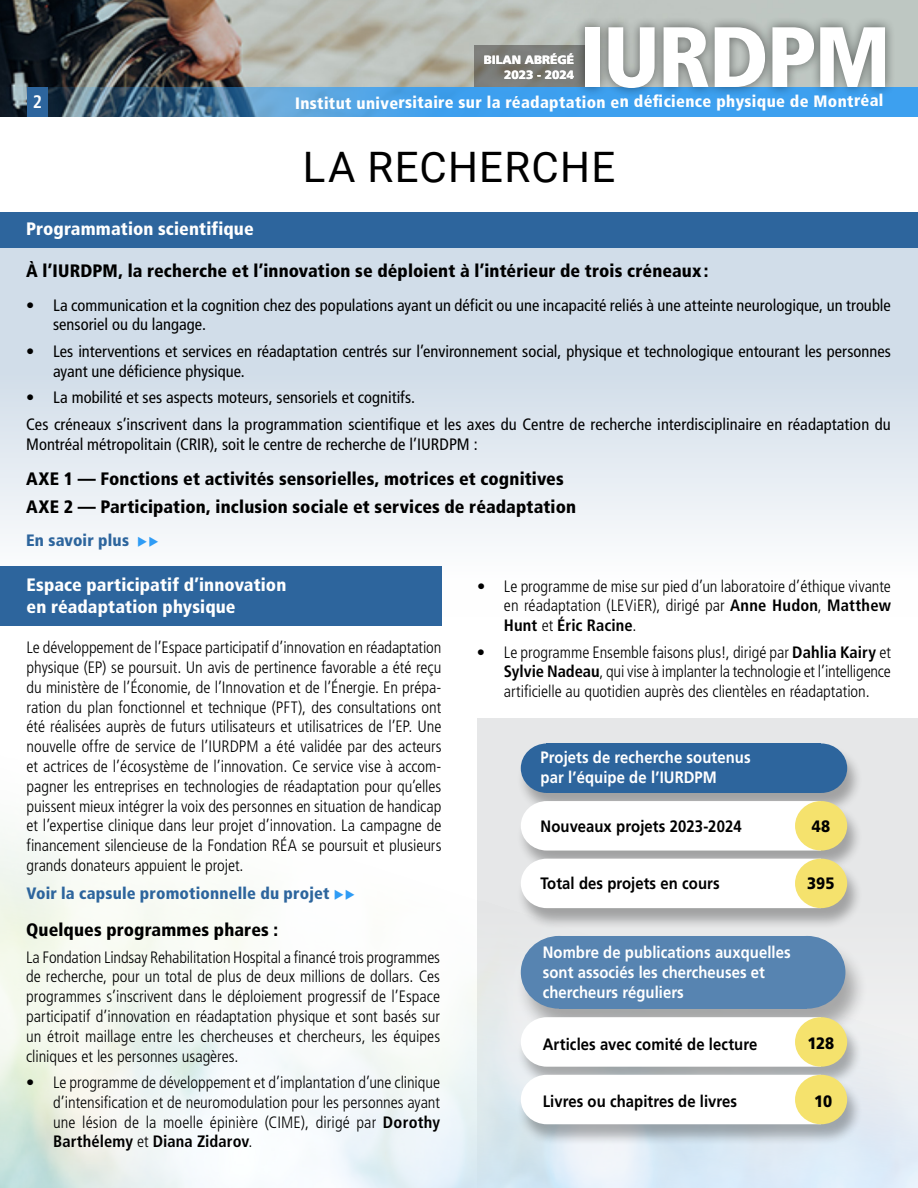
<style>
.page{position:relative;width:918px;height:1188px;background:#fff}
.page>*{position:absolute;margin:0;border:0;box-sizing:border-box;transform-origin:0 0}
.t1{font:900 condensed 85.5px "Frutiger LT Pro";letter-spacing:-.025em;color:#fff;scale:1.05 1}
.t2{font:42px "Roboto";letter-spacing:.03em;color:#000}
.t3{font:700 condensed 18.15px "Frutiger LT Pro";color:#fff}
.t4{font:900 condensed 18px/28.3px "Frutiger LT Pro";letter-spacing:.005em;color:#000}
.t5{font:900 condensed 18px/21.6px "Frutiger LT Pro";letter-spacing:.005em;color:#fff}
.t6{font:300 condensed 16.5px/19.8px "Frutiger LT Pro";color:#000;text-align:justify}
.t7{font:condensed 16.5px/19.8px "Frutiger LT Pro";color:#000}
.t8{font:700 16.5px/19.8px "Frutiger LT Pro";letter-spacing:.005em;color:#fff;scale:.9 1}
.t9{font:700 16.5px "Frutiger LT Pro";letter-spacing:.005em;color:#000;scale:.9 1}
.t10{font:900 condensed 16.5px "Frutiger LT Pro";letter-spacing:.015em;color:#fff}
.t11{font:900 condensed 16.5px "Frutiger LT Pro";letter-spacing:.01em;color:#2d659d}
.t12{font:900 16.5px "Frutiger LT Pro";color:#000;scale:.9 1}
.t13{font:900 12px/15px "Frutiger LT Pro";color:#fff;text-align:right}
.s1{color:#2f9cf5}
.s2{font-weight:700}
</style>
<div class="page">
<img style="left:0;top:0;width:918px;height:87px">
<svg style="left:0;top:87px;width:918px;height:30px;fill:#3da0e9"></svg>
<svg style="left:474px;top:46px;width:100px;height:41px;fill:#7b7e7a"></svg>
<div style="left:27px;top:87px;width:21px;height:30px;background:#2d659d"></div>
<div style="left:574px;top:16px;width:322px;height:82px;background:#000;opacity:.5"></div>
<div style="left:0;top:248px;width:918px;height:369px;background:linear-gradient(to bottom,#c6d5e4,#fefefe)"></div>
<div style="left:0;top:212px;width:918px;height:36px;background:#2d659d"></div>
<svg style="left:477px;top:718px;width:441px;height:470px;fill:#e6e8ea"></svg>
<div style="left:517px;top:745px;width:346px;height:69px;background:#000;opacity:.3"></div>
<div style="left:795px;top:743px;width:52px;height:50px;background:#2d659d;border-radius:50%"></div>
<div style="left:521px;top:743px;width:52px;height:50px;background:#2d659d;border-radius:50%"></div>
<div style="left:547px;top:743px;width:274px;height:50px;background:#2d659d"></div>
<div style="left:515px;top:938px;width:354px;height:102px;background:#000;opacity:.3"></div>
<div style="left:769px;top:936px;width:76px;height:73px;background:#5784b1;border-radius:50%"></div>
<div style="left:521px;top:936px;width:76px;height:73px;background:#5784b1;border-radius:50%"></div>
<div style="left:559px;top:936px;width:248px;height:73px;background:#5784b1"></div>
<div style="left:517px;top:802px;width:346px;height:70px;background:#000;opacity:.3"></div>
<svg style="left:521px;top:801px;width:295px;height:50px"></svg>
<div style="left:795px;top:801px;width:52px;height:50px;background:#f5e26d;border-radius:50%"></div>
<div style="left:517px;top:860px;width:346px;height:69px;background:#000;opacity:.3"></div>
<svg style="left:521px;top:859px;width:295px;height:49px"></svg>
<div style="left:795px;top:859px;width:52px;height:49px;background:#f5e26d;border-radius:50%"></div>
<div style="left:517px;top:1018px;width:346px;height:70px;background:#000;opacity:.3"></div>
<svg style="left:521px;top:1017px;width:295px;height:50px"></svg>
<div style="left:795px;top:1017px;width:52px;height:50px;background:#f5e26d;border-radius:50%"></div>
<div style="left:517px;top:1076px;width:346px;height:70px;background:#000;opacity:.3"></div>
<svg style="left:521px;top:1075px;width:295px;height:49px"></svg>
<div style="left:795px;top:1075px;width:52px;height:49px;background:#f5e26d;border-radius:50%"></div>
<div style="left:0;top:566px;width:442px;height:60px;background:#2d659d"></div>
<p class="t3" style="left:33px;top:91px;width:11px">2</p>
<p class="t13" style="left:484px;top:52px;width:92px">BILAN ABRÉGÉ<br>2023 - 2024</p>
<h1 class="t1" style="left:579px;top:6px;width:299px">IURDPM</h1>
<p class="t10" style="left:295px;top:92px;width:590px">Institut universitaire sur la réadaptation en déficience physique de Montréal</p>
<h2 class="t2" style="left:303px;top:137px;width:314px">LA RECHERCHE</h2>
<p class="t5" style="left:26px;top:218px;width:229px">Programmation scientifique</p>
<p class="t4" style="left:26px;top:257px;width:684px">À l’IURDPM, la recherche et l’innovation se déploient à l’intérieur de trois créneaux:</p>
<p class="t7" style="left:53px;top:295px;width:839px;text-indent:-27px">• La communication et la cognition chez des populations ayant un déficit ou une incapacité reliés à une atteinte neurologique, un trouble sensoriel ou du langage.</p>
<p class="t7" style="left:53px;top:341px;width:839px;text-indent:-27px">• Les interventions et services en réadaptation centrés sur l’environnement social, physique et technologique entourant les personnes ayant une déficience physique.</p>
<p class="t7" style="left:26px;top:384px;width:866px;line-height:26.5px">• La mobilité et ses aspects moteurs, sensoriels et cognitifs.<br>Ces créneaux s’inscrivent dans la programmation scientifique et les axes du Centre de recherche interdisciplinaire en réadaptation du</p>
<p class="t7" style="left:26px;top:434px;width:453px">Montréal métropolitain (CRIR), soit le centre de recherche de l’IURDPM :</p>
<p class="t4" style="left:26px;top:464px;width:551px">AXE 1 — Fonctions et activités sensorielles, motrices et cognitives<br>AXE 2 — Participation, inclusion sociale et services de réadaptation</p>
<p class="t11" style="left:26px;top:531px;width:134px">En savoir plus <span class="s1">◆◆</span></p>
<p class="t5" style="left:27px;top:574px;width:261px">Espace participatif d’innovation en réadaptation physique</p>
<p class="t6" style="left:27px;top:638px;width:416px">Le développement de l’Espace participatif d’innovation en réadaptation physique (EP) se poursuit. Un avis de pertinence favorable a été reçu du ministère de l’Économie, de l’Innovation et de l’Énergie. En prépa&shy;ration du plan fonctionnel et technique (PFT), des consultations ont été réalisées auprès de futurs utilisateurs et utilisatrices de l’EP. Une nouvelle offre de service de l’IURDPM a été validée par des acteurs et actrices de l’écosystème de l’innovation. Ce service vise à accom&shy;pagner les entreprises en technologies de réadaptation pour qu’elles puissent mieux intégrer la voix des personnes en situation de handicap et l’expertise clinique dans leur projet d’innovation. La campagne de financement silencieuse de la Fondation RÉA se poursuit et plusieurs grands donateurs appuient le projet.</p>
<p class="t11" style="left:27px;top:884px;width:330px">Voir la capsule promotionnelle du projet <span class="s1">◆◆</span></p>
<p class="t4" style="left:26px;top:915px;width:254px">Quelques programmes phares :</p>
<p class="t6" style="left:26px;top:947px;width:416px">La Fondation Lindsay Rehabilitation Hospital a financé trois programmes de recherche, pour un total de plus de deux millions de dollars. Ces programmes s’inscrivent dans le déploiement progressif de l’Espace participatif d’innovation en réadaptation physique et sont basés sur un étroit maillage entre les chercheuses et chercheurs, les équipes cliniques et les personnes usagères.</p>
<p class="t6" style="left:53px;top:1073px;width:389px;text-indent:-27px">• Le programme de développement et d’implantation d’une clinique d’intensification et de neuromodulation pour les personnes ayant une lésion de la moelle épinière (CIME), dirigé par <span class="s2">Dorothy Barthélemy</span> et <span class="s2">Diana Zidarov</span>.</p>
<p class="t6" style="left:504px;top:576px;width:389px;text-indent:-27px">• Le programme de mise sur pied d’un laboratoire d’éthique vivante en réadaptation (LEViER), dirigé par <span class="s2">Anne Hudon</span>, <span class="s2">Matthew Hunt</span> et <span class="s2">Éric Racine</span>.</p>
<p class="t6" style="left:504px;top:642px;width:389px;text-indent:-27px">• Le programme Ensemble faisons plus!, dirigé par <span class="s2">Dahlia Kairy</span> et <span class="s2">Sylvie Nadeau</span>, qui vise à implanter la technologie et l’intelligence artificielle au quotidien auprès des clientèles en réadaptation.</p>
<p class="t8" style="left:541px;top:748px;width:235px">Projets de recherche soutenus par l’équipe de l’IURDPM</p>
<p class="t9" style="left:541px;top:816px;width:225px">Nouveaux projets 2023-2024</p>
<p class="t12" style="left:812px;top:816px;width:22px">48</p>
<p class="t9" style="left:541px;top:873px;width:200px">Total des projets en cours</p>
<p class="t12" style="left:807px;top:874px;width:32px">395</p>
<p class="t8" style="left:543px;top:943px;width:277px">Nombre de publications auxquelles sont associés les chercheuses et chercheurs réguliers</p>
<p class="t9" style="left:543px;top:1034px;width:240px">Articles avec comité de lecture</p>
<p class="t12" style="left:808px;top:1033px;width:31px">128</p>
<p class="t9" style="left:543px;top:1091px;width:217px">Livres ou chapitres de livres</p>
<p class="t12" style="left:814px;top:1091px;width:22px">10</p>
</div>
